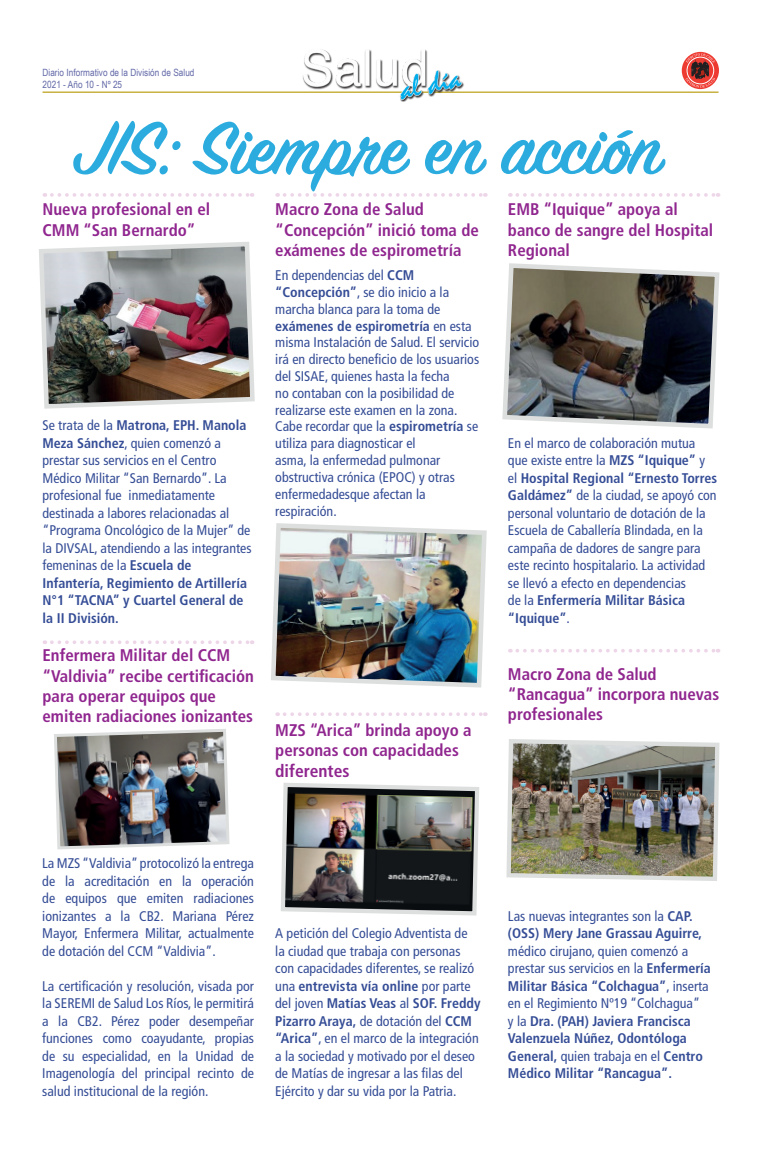
<style>
.page{position:relative;width:762px;height:1170px;background:#fff}
.page>*{position:absolute;margin:0;border:0;box-sizing:border-box;transform-origin:0 0}
.t1{font:600 82.5px "Sign Painter House Script";color:#009bd8}
.t2{font:700 condensed 17.5px "Frutiger LT Std";color:#90268f}
.t3{font:700 condensed 16.88px/20.2px "Frutiger LT Std";color:#90268f}
.t4{font:condensed 14px/17.5px "Frutiger LT Std";color:#354d96}
.t5{font:700 condensed 14px/17.5px "Frutiger LT Std";color:#354d96}
.t6{font:10px/12px "Arial Narrow";letter-spacing:.005em;color:#6168a7}
.s1{font-weight:700}
.s2{font-weight:400}
</style>
<div class="page">
<hr style="left:43px;top:92px;width:675px;height:1px;background:#bea21b">
<img style="left:293px;top:49px;width:175px;height:53px">
<div style="left:682px;top:52px;width:37px;height:37px;background:#ee3b32;border-radius:50%"></div>
<svg style="left:685px;top:53px;width:30px;height:35px"></svg>
<img style="left:39px;top:242px;width:216px;height:167px">
<img style="left:54px;top:729px;width:176px;height:121px">
<svg style="left:502px;top:263px;width:218px;height:166px;background:#666664"></svg>
<img style="left:506px;top:739px;width:214px;height:142px">
<img style="left:271px;top:523px;width:216px;height:165px">
<img style="left:281px;top:783px;width:198px;height:133px">
<svg style="left:52px;top:193px;width:201px;height:4px"></svg>
<svg style="left:52px;top:640px;width:201px;height:4px"></svg>
<svg style="left:284px;top:712px;width:202px;height:4px"></svg>
<svg style="left:284px;top:193px;width:202px;height:4px"></svg>
<svg style="left:517px;top:193px;width:201px;height:4px"></svg>
<svg style="left:517px;top:649px;width:201px;height:3px"></svg>
<p class="t6" style="left:43px;top:66px;width:153px">Diario Informativo de la División de Salud<br>2021 - Año 10 - Nº 25</p>
<h1 class="t1" style="left:74px;top:98px;width:589px">JIS: Siempre en acción</h1>
<p class="t3" style="left:43px;top:199px;width:169px">Nueva profesional en el<br>CMM “San Bernardo”</p>
<p class="t4" style="left:43px;top:416px;width:211px">Se trata de la <span class="s1">Matrona, EPH. Manola<br>Meza Sánchez</span>, quien comenzó a prestar sus servicios en el Centro<br>Médico Militar “San Bernardo”. La profesional fue inmediatamente destinada a labores relacionadas al “Programa Oncológico de la Mujer” de la DIVSAL, atendiendo a las integrantes femeninas de la <span class="s1">Escuela de<br>Infantería, Regimiento de Artillería<br>N°1 “TACNA” y Cuartel General de la II División.</span></p>
<p class="t3" style="left:43px;top:645px;width:213px">Enfermera Militar del CCM “Valdivia” recibe certificación para operar equipos que emiten radiaciones ionizantes</p>
<p class="t3" style="left:275px;top:199px;width:205px">Macro Zona de Salud “Concepción” inició toma de exámenes de espirometría</p>
<p class="t4" style="left:275px;top:267px;width:205px;line-height:16.8px">En dependencias del <span class="s1">CCM “Concepción”</span>, se dio inicio a la marcha blanca para la toma de <span class="s1">exámenes de espirometría</span> en esta misma Instalación de Salud. El servicio irá en directo beneficio de los usuarios del SISAE, quienes hasta la fecha<br>no contaban con la posibilidad de realizarse este examen en la zona.<br>Cabe recordar que la <span class="s1">espirometría</span> se utiliza para diagnosticar el<br>asma, la enfermedad pulmonar obstructiva crónica (EPOC) y otras enfermedadesque afectan la respiración.</p>
<p class="t3" style="left:275px;top:720px;width:198px">MZS “Arica” brinda apoyo a personas con capacidades</p>
<p class="t2" style="left:275px;top:761px;width:76px">diferentes</p>
<p class="t3" style="left:508px;top:199px;width:207px">EMB “Iquique” apoya al banco de sangre del Hospital<br>Regional</p>
<p class="t4" style="left:508px;top:434px;width:211px">En el marco de colaboración mutua que existe entre la <span class="s1">MZS “Iquique”</span> y el <span class="s1">Hospital Regional “Ernesto Torres Galdámez”</span> de la ciudad, se apoyó con personal voluntario de dotación de la Escuela de Caballería Blindada, en la campaña de dadores de sangre para este recinto hospitalario. La actividad se llevó a efecto en dependencias<br>de la <span class="s1">Enfermería Militar Básica “Iquique”</span>.</p>
<p class="t3" style="left:508px;top:664px;width:213px">Macro Zona de Salud “Rancagua” incorpora nuevas profesionales</p>
<p class="t4" style="left:42px;top:854px;width:213px;text-align:justify">La MZS “Valdivia” protocolizó la entrega de la acreditación en la operación de equipos que emiten radiaciones ionizantes a la CB2. Mariana Pérez Mayor, Enfermera Militar, actualmente de dotación del CCM “Valdivia”.</p>
<p class="t4" style="left:42px;top:976px;width:213px;text-align:justify">La certificación y resolución, visada por la SEREMI de Salud Los Ríos, le permitirá a la CB2. Pérez poder desempeñar funciones como coayudante, propias de su especialidad, en la Unidad de Imagenología del principal recinto de salud institucional de la región.</p>
<p class="t4" style="left:275px;top:924px;width:207px">A petición del Colegio Adventista de la ciudad que trabaja con personas con capacidades diferentes, se realizó una <span class="s1">entrevista vía online</span> por parte del joven <span class="s1">Matías Veas</span> al <span class="s1">SOF. Freddy Pizarro Araya,</span> de dotación del <span class="s1">CCM “Arica”</span>, en el marco de la integración a la sociedad y motivado por el deseo de Matías de ingresar a las filas del Ejército y dar su vida por la Patria.</p>
<p class="t5" style="left:508px;top:906px;width:196px"><span class="s2">Las nuevas integrantes son la</span> CAP. (OSS) Mery Jane Grassau Aguirre,</p>
<p class="t5" style="left:508px;top:941px;width:204px"><span class="s2">médico cirujano, quien comenzó a prestar sus servicios en la</span> Enfermería Militar Básica “Colchagua”<span class="s2">, inserta en el Regimiento Nº19 “Colchagua”<br>y la</span> Dra. (PAH) Javiera Francisca Valenzuela Núñez, Odontóloga General, <span class="s2">quien trabaja en el</span> Centro Médico Militar “Rancagua”.</p>
</div>
